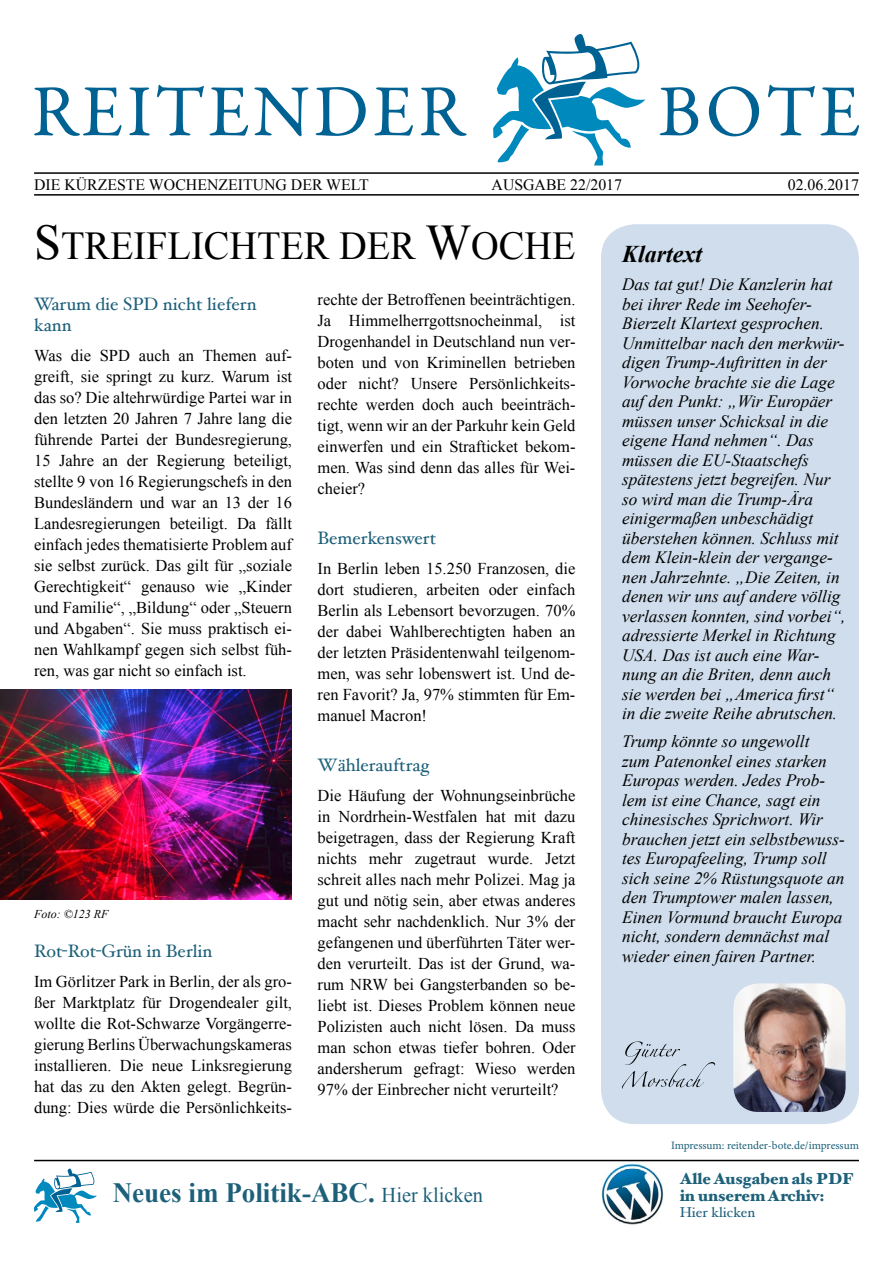
<style>
.page{position:relative;width:893px;height:1263px;background:#fff}
.page>*{position:absolute;margin:0;border:0;box-sizing:border-box;transform-origin:0 0}
.t1{font:39.6px "Times New Roman";color:#000}
.t2{font:700 27.9px "Times New Roman";color:#1d607a}
.t3{font:italic 700 24px "Times New Roman";color:#000}
.t4{font:18px/21px "Hoefler Text";color:#1d607a}
.t5{font:italic 17.25px/19.5px "Times New Roman";color:#000}
.t6{font:16.5px/21px "Times New Roman";color:#000;text-align:justify}
.t7{font:15.9px "Times New Roman";color:#000}
.t8{font:900 15.9px/16.5px "Hoefler Text";color:#1d607a}
.t9{font:14.25px "Hoefler Text";color:#1d607a}
.t10{font:italic 12px "Times New Roman";color:#000}
.t11{font:11.4px "Minion Pro";letter-spacing:-.005em;color:#1d607a}
.s1{font-size:49.8px}
.s2{font-weight:400;font-size:21px}
</style>
<div class="page">
<div style="left:601px;top:224px;width:258px;height:900px;background:#cfddec;border-radius:34px"></div>
<svg style="left:493px;top:34px;width:152px;height:131px"></svg>
<svg style="left:34px;top:87px;width:88px;height:49px"></svg>
<svg style="left:129px;top:87px;width:21px;height:48px"></svg>
<svg style="left:157px;top:85px;width:47px;height:51px"></svg>
<svg style="left:210px;top:87px;width:38px;height:49px"></svg>
<svg style="left:254px;top:87px;width:54px;height:49px"></svg>
<svg style="left:316px;top:87px;width:50px;height:49px"></svg>
<svg style="left:374px;top:87px;width:39px;height:49px"></svg>
<svg style="left:421px;top:87px;width:46px;height:49px"></svg>
<svg style="left:660px;top:87px;width:38px;height:48px"></svg>
<svg style="left:709px;top:86px;width:50px;height:50px"></svg>
<svg style="left:768px;top:85px;width:91px;height:51px"></svg>
<hr style="left:34px;top:172px;width:825px;height:2px;background:#000">
<hr style="left:34px;top:1160px;width:825px;height:1px;background:#000">
<hr style="left:34px;top:194px;width:825px;height:2px;background:#000">
<img style="left:601px;top:1163px;width:63px;height:62px">
<img style="left:733px;top:983px;width:113px;height:129px">
<svg style="left:622px;top:1041px;width:93px;height:48px"></svg>
<svg style="left:34px;top:1168px;width:63px;height:55px"></svg>
<img style="left:0;top:690px;width:292px;height:209px">
<p class="t7" style="left:34px;top:174px;width:336px">DIE KÜRZESTE WOCHENZEITUNG DER WELT</p>
<p class="t7" style="left:492px;top:174px;width:132px">AUSGABE 22/2017</p>
<p class="t7" style="left:788px;top:174px;width:73px">02.06.2017</p>
<h1 class="t1" style="left:34px;top:219px;width:543px"><span class="s1">S</span>TREIFLICHTER DER <span class="s1">W</span>OCHE</h1>
<p class="t4" style="left:34px;top:293px;width:224px">Warum die SPD nicht liefern kann</p>
<p class="t6" style="left:34px;top:344px;width:259px">Was die SPD auch an Themen auf&shy;greift, sie springt zu kurz. Warum ist das so? Die altehrwürdige Partei war in den letzten 20 Jahren 7 Jahre lang die führende Partei der Bundesregierung, 15 Jahre an der Regierung beteiligt, stellte 9 von 16 Regierungschefs in den Bundesländern und war an 13 der 16<br>Landesregierungen beteiligt. Da fällt einfach jedes thematisierte Problem auf sie selbst zurück. Das gilt für „soziale Gerechtigkeit“ genauso wie „Kinder und Familie“, „Bildung“ oder „Steuern und Abgaben“. Sie muss praktisch ei&shy;nen Wahlkampf gegen sich selbst füh&shy;ren, was gar nicht so einfach ist.</p>
<p class="t10" style="left:34px;top:906px;width:76px">Foto: ©123 RF</p>
<p class="t4" style="left:34px;top:940px;width:180px">Rot-Rot-Grün in Berlin</p>
<p class="t6" style="left:34px;top:970px;width:259px">Im Görlitzer Park in Berlin, der als gro&shy;ßer Marktplatz für Drogendealer gilt, wollte die Rot-Schwarze Vorgängerre&shy;gierung Berlins Überwachungskameras installieren. Die neue Linksregierung hat das zu den Akten gelegt. Begrün&shy;dung: Dies würde die Persönlichkeits-</p>
<p class="t6" style="left:318px;top:288px;width:259px">rechte der Betroffenen beeinträchtigen.<br>Ja Himmelherrgottsnocheinmal, ist Drogenhandel in Deutschland nun ver&shy;boten und von Kriminellen betrieben oder nicht? Unsere Persönlichkeits&shy;rechte werden doch auch beeinträch&shy;tigt, wenn wir an der Parkuhr kein Geld einwerfen und ein Strafticket bekom&shy;men. Was sind denn das alles für Wei&shy;cheier?</p>
<p class="t4" style="left:318px;top:527px;width:120px">Bemerkenswert</p>
<p class="t6" style="left:318px;top:557px;width:259px">In Berlin leben 15.250 Franzosen, die dort studieren, arbeiten oder einfach Berlin als Lebensort bevorzugen. 70% der dabei Wahlberechtigten haben an der letzten Präsidentenwahl teilgenom&shy;men, was sehr lobenswert ist. Und de&shy;ren Favorit? Ja, 97% stimmten für Em&shy;manuel Macron!</p>
<p class="t4" style="left:318px;top:754px;width:113px">Wählerauftrag</p>
<p class="t6" style="left:318px;top:784px;width:259px">Die Häufung der Wohnungseinbrüche in Nordrhein-Westfalen hat mit dazu beigetragen, dass der Regierung Kraft nichts mehr zugetraut wurde. Jetzt schreit alles nach mehr Polizei. Mag ja gut und nötig sein, aber etwas anderes macht sehr nachdenklich. Nur 3% der gefangenen und überführten Täter wer&shy;den verurteilt. Das ist der Grund, wa&shy;rum NRW bei Gangsterbanden so be&shy;liebt ist. Dieses Problem können neue Polizisten auch nicht lösen. Da muss man schon etwas tiefer bohren. Oder andersherum gefragt: Wieso werden 97% der Einbrecher nicht verurteilt?</p>
<h2 class="t2" style="left:113px;top:1174px;width:372px">Neues im Politik-ABC. <span class="s2">Hier klicken</span></h2>
<h3 class="t3" style="left:622px;top:237px;width:82px">Klartext</h3>
<p class="t5" style="left:622px;top:274px;width:225px">Das tat gut! Die Kanzlerin hat bei ihrer Rede im Seehofer-<br>Bierzelt Klartext gesprochen.<br>Unmittelbar nach den merkwür&shy;digen Trump-Auftritten in der<br>Vorwoche brachte sie die Lage auf den Punkt: „Wir Europäer müssen unser Schicksal in die eigene Hand nehmen“. Das müssen die EU-Staatschefs spätestens jetzt begreifen. Nur so wird man die Trump-Ära einigermaßen unbeschädigt überstehen können. Schluss mit dem Klein-klein der vergange&shy;nen Jahrzehnte. „Die Zeiten, in denen wir uns auf andere völlig verlassen konnten, sind vorbei“, adressierte Merkel in Richtung<br>USA. Das ist auch eine War&shy;nung an die Briten, denn auch sie werden bei „America first“ in die zweite Reihe abrutschen.</p>
<p class="t5" style="left:622px;top:731px;width:224px">Trump könnte so ungewollt<br>zum Patenonkel eines starken<br>Europas werden. Jedes Prob&shy;lem ist eine Chance, sagt ein chinesisches Sprichwort. Wir brauchen jetzt ein selbstbewuss&shy;tes Europafeeling, Trump soll sich seine 2% Rüstungsquote an den Trumptower malen lassen,<br>Einen Vormund braucht Europa nicht, sondern demnächst mal wieder einen fairen Partner.</p>
<p class="t11" style="left:671px;top:1138px;width:189px">Impressum: reitender-bote.de/impressum</p>
<p class="t8" style="left:680px;top:1171px;width:176px">Alle Ausgaben als PDF in unserem Archiv:</p>
<p class="t9" style="left:680px;top:1204px;width:77px">Hier klicken</p>
</div>
